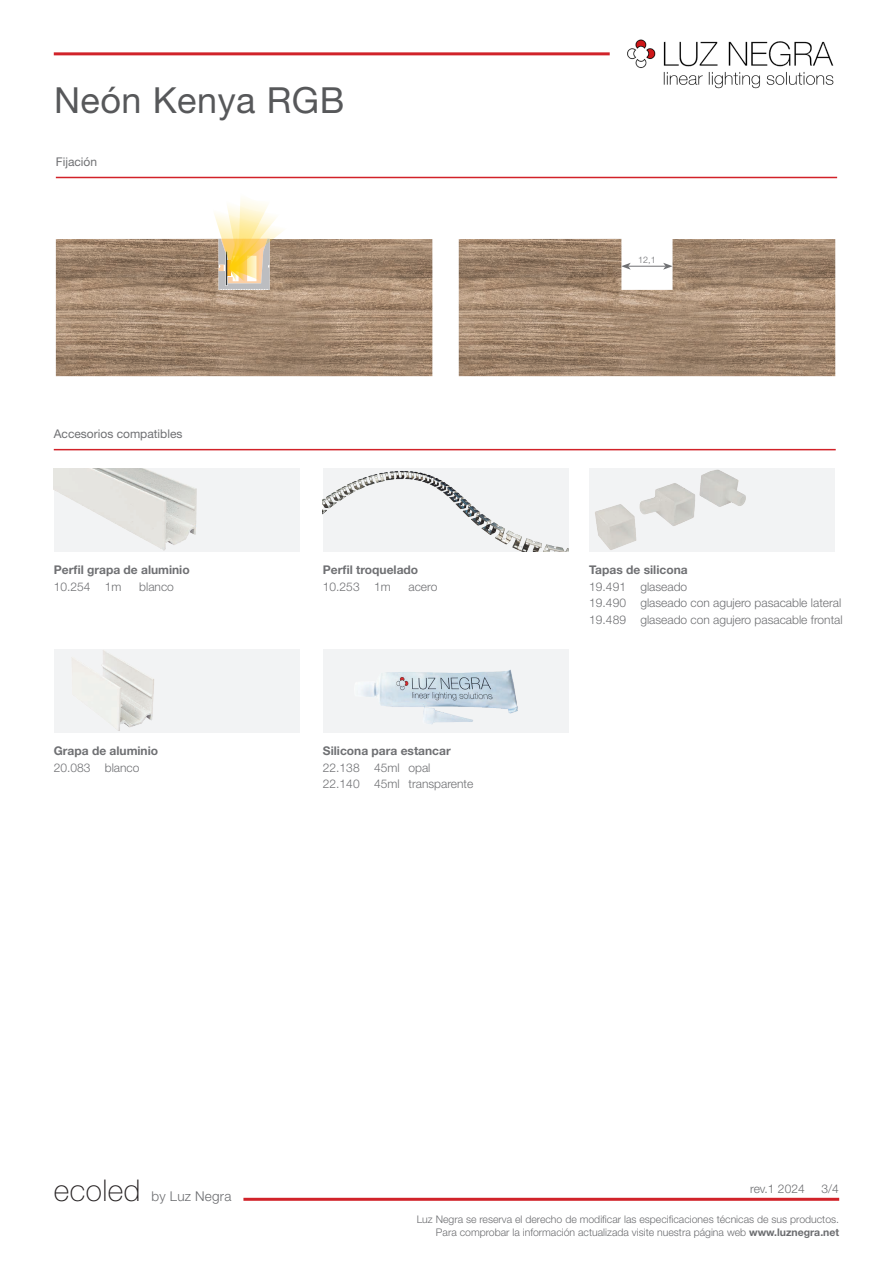
<style>
.page{position:relative;width:893px;height:1263px;background:#fff}
.page>*{position:absolute;margin:0;border:0;box-sizing:border-box;transform-origin:0 0}
.t1{font:36px "Helvetica Neue LT Std";letter-spacing:.015em;color:#57585a}
.t2{font:300 13.5px "Helvetica Neue LT Std";letter-spacing:.015em;color:#6c6d70}
.TEXTO_CATÁLOGO{font:300 12px "Helvetica Neue LT Std";color:#6f7073}
.TEXTO_CATÁLOGO-2{font:700 12px "Helvetica Neue LT Std";color:#6f7073}
.t3{font:12px "Helvetica Neue LT Std";color:#6f7073}
.t4{font:300 12px "Helvetica Neue LT Std";color:#6c6d70}
.t5{font:300 10.5px/12.6px "Helvetica Neue LT Std";color:#6c6d70;text-align:right}
.t6{font:300 9px "Helvetica Neue LT Std";color:#6f7073}
.s1{font-weight:100;font-size:30px;color:#231f20}
.s2{font-weight:700}
</style>
<div class="page">
<hr style="left:54px;top:52px;width:556px;height:3px;background:#d1232a">
<hr style="left:243px;top:1198px;width:596px;height:3px;background:#d1232a">
<img style="left:627px;top:39px;width:207px;height:50px">
<hr style="left:56px;top:177px;width:781px;height:1px;background:#d22229">
<img style="left:56px;top:239px;width:376px;height:137px">
<img style="left:459px;top:239px;width:376px;height:137px">
<hr style="left:628px;top:266px;width:38px;height:1px;background:#6f7073">
<svg style="left:621px;top:263px;width:10px;height:7px"></svg>
<svg style="left:663px;top:263px;width:10px;height:7px"></svg>
<svg style="left:212px;top:198px;width:76px;height:92px"></svg>
<hr style="left:54px;top:449px;width:782px;height:1px;background:#d22229">
<div style="left:54px;top:468px;width:246px;height:84px;background:#f2f3f4"></div>
<img style="left:54px;top:468px;width:142px;height:83px">
<div style="left:54px;top:650px;width:246px;height:83px;background:#f2f3f4"></div>
<img style="left:72px;top:650px;width:82px;height:81px">
<div style="left:323px;top:650px;width:246px;height:83px;background:#f2f3f4"></div>
<img style="left:364px;top:669px;width:154px;height:55px">
<img style="left:323px;top:468px;width:246px;height:84px">
<div style="left:589px;top:468px;width:246px;height:84px;background:#f2f3f4"></div>
<img style="left:595px;top:469px;width:151px;height:81px">
<p class="t1" style="left:54px;top:79px;width:292px">Neón Kenya RGB</p>
<p class="t3" style="left:56px;top:154px;width:43px">Fijación</p>
<p class="t3" style="left:54px;top:427px;width:130px">Accesorios compatibles</p>
<p class="TEXTO_CATÁLOGO-2" style="left:54px;top:562px;width:137px">Perfil grapa de aluminio</p>
<p class="TEXTO_CATÁLOGO" style="left:54px;top:579px;width:69px">10.254 1m</p>
<p class="TEXTO_CATÁLOGO" style="left:139px;top:579px;width:36px">blanco</p>
<p class="TEXTO_CATÁLOGO-2" style="left:54px;top:744px;width:106px">Grapa de aluminio</p>
<p class="TEXTO_CATÁLOGO" style="left:54px;top:760px;width:87px">20.083 blanco</p>
<p class="TEXTO_CATÁLOGO-2" style="left:323px;top:562px;width:97px">Perfil troquelado</p>
<p class="TEXTO_CATÁLOGO" style="left:323px;top:579px;width:69px">10.253 1m</p>
<p class="TEXTO_CATÁLOGO" style="left:408px;top:579px;width:30px">acero</p>
<p class="TEXTO_CATÁLOGO-2" style="left:323px;top:744px;width:129px">Silicona para estancar</p>
<p class="TEXTO_CATÁLOGO" style="left:323px;top:760px;width:109px">22.138 45ml opal</p>
<p class="TEXTO_CATÁLOGO" style="left:323px;top:777px;width:152px">22.140 45ml transparente</p>
<p class="t6" style="left:638px;top:254px;width:19px">12,1</p>
<p class="TEXTO_CATÁLOGO-2" style="left:589px;top:562px;width:100px">Tapas de silicona</p>
<p class="TEXTO_CATÁLOGO" style="left:589px;top:579px;width:99px">19.491 glaseado</p>
<p class="TEXTO_CATÁLOGO" style="left:589px;top:595px;width:254px">19.490 glaseado con agujero pasacable lateral</p>
<p class="TEXTO_CATÁLOGO" style="left:589px;top:612px;width:255px">19.489 glaseado con agujero pasacable frontal</p>
<p class="t2" style="left:54px;top:1188px;width:179px"><span class="s1">ecoled</span> by Luz Negra</p>
<p class="t4" style="left:750px;top:1181px;width:56px">rev.1 2024</p>
<p class="t4" style="left:822px;top:1181px;width:19px">3/4</p>
<p class="t5" style="left:417px;top:1213px;width:424px">Luz Negra se reserva el derecho de modificar las especificaciones técnicas de sus productos.<br>Para comprobar la información actualizada visite nuestra página web <span class="s2">www.luznegra.net</span></p>
</div>
